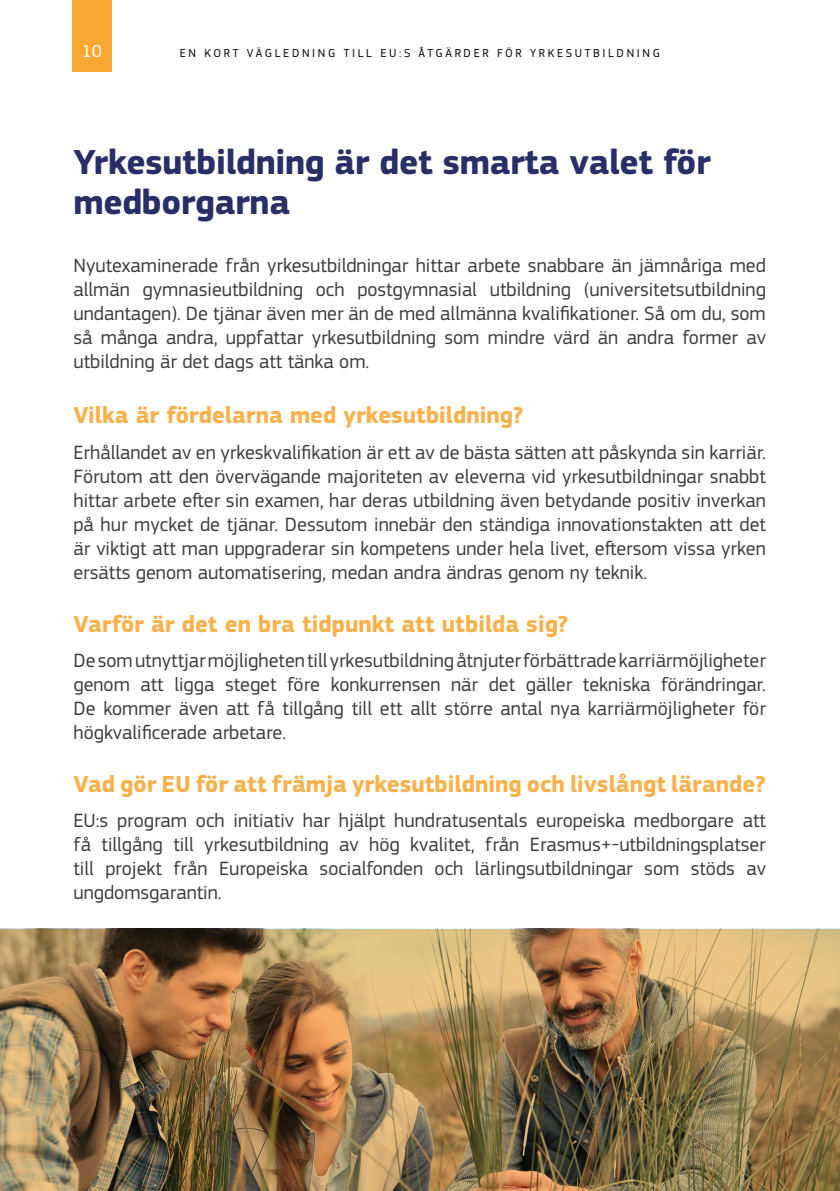
<style>
.page{position:relative;width:840px;height:1191px;background:#fff}
.page>*{position:absolute;margin:0;border:0;box-sizing:border-box;transform-origin:0 0}
.section_heading{font:700 36px/40px "EC Square Sans Pro";letter-spacing:-.01em;color:#282e67}
.Body_text{font:700 24px "EC Square Sans Pro";color:#f9b14b}
.Body_text-2{font:20px/24px "EC Square Sans Pro";color:#3c3c3b;text-align:justify}
.t1{font:18px "EC Square Sans Pro";color:#fff}
.t2{font:12px "EC Square Sans Pro";letter-spacing:.22em;color:#000}
</style>
<div class="page">
<div style="left:72px;top:0;width:40px;height:72px;background:#f7a833"></div>
<img style="left:0;top:928px;width:839px;height:263px">
<p class="t1" style="left:82px;top:40px;width:22px">10</p>
<p class="t2" style="left:180px;top:46px;width:481px">EN KORT VÄGLEDNING TILL EU:S ÅTGÄRDER FÖR YRKESUTBILDNING</p>
<h2 class="section_heading" style="left:73px;top:143px;width:638px">Yrkesutbildning är det smarta valet för medborgarna</h2>
<p class="Body_text-2" style="left:73px;top:254px;width:693px">Nyutexaminerade från yrkesutbildningar hittar arbete snabbare än jämnåriga med allmän gymnasieutbildning och postgymnasial utbildning (universitetsutbildning undantagen). De tjänar även mer än de med allmänna kvalifikationer. Så om du, som så många andra, uppfattar yrkesutbildning som mindre värd än andra former av utbildning är det dags att tänka om.</p>
<p class="Body_text" style="left:73px;top:401px;width:451px">Vilka är fördelarna med yrkesutbildning?</p>
<p class="Body_text-2" style="left:73px;top:440px;width:693px">Erhållandet av en yrkeskvalifikation är ett av de bästa sätten att påskynda sin karriär.<br>Förutom att den övervägande majoriteten av eleverna vid yrkesutbildningar snabbt hittar arbete efter sin examen, har deras utbildning även betydande positiv inverkan på hur mycket de tjänar. Dessutom innebär den ständiga innovationstakten att det är viktigt att man uppgraderar sin kompetens under hela livet, eftersom vissa yrken ersätts genom automatisering, medan andra ändras genom ny teknik.</p>
<p class="Body_text" style="left:73px;top:609px;width:496px">Varför är det en bra tidpunkt att utbilda sig?</p>
<p class="Body_text-2" style="left:73px;top:648px;width:693px">De som utnyttjar möjligheten till yrkesutbildning åtnjuter förbättrade karriärmöjligheter genom att ligga steget före konkurrensen när det gäller tekniska förändringar.<br>De kommer även att få tillgång till ett allt större antal nya karriärmöjligheter för högkvalificerade arbetare.</p>
<p class="Body_text" style="left:73px;top:769px;width:693px">Vad gör EU för att främja yrkesutbildning och livslångt lärande?</p>
<p class="Body_text-2" style="left:73px;top:808px;width:693px">EU:s program och initiativ har hjälpt hundratusentals europeiska medborgare att få tillgång till yrkesutbildning av hög kvalitet, från Erasmus+-utbildningsplatser till projekt från Europeiska socialfonden och lärlingsutbildningar som stöds av ungdomsgarantin.</p>
</div>
